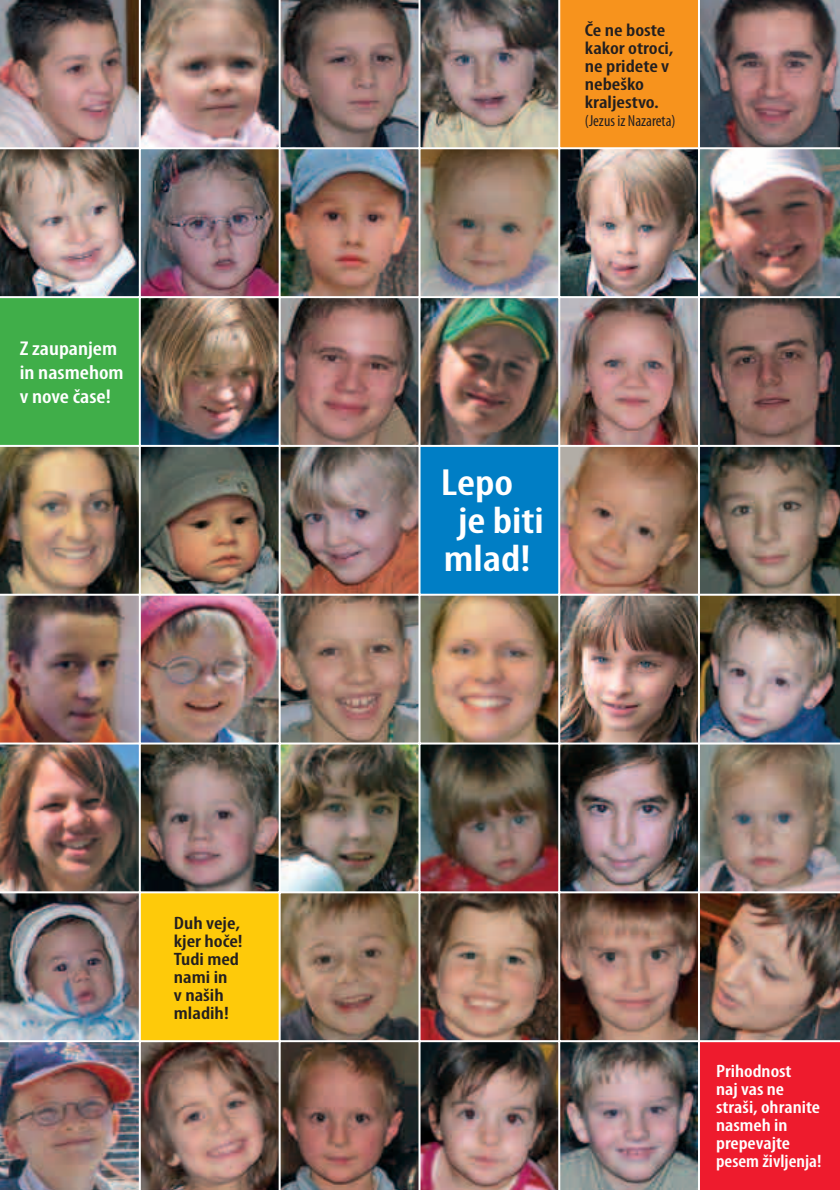
<style>
.page{position:relative;width:840px;height:1190px;background:#fff}
.page>*{position:absolute;margin:0;border:0;box-sizing:border-box;transform-origin:0 0}
.t1{font:600 condensed 38px "Myriad Pro";color:#fff;scale:1.2 1}
.t2{font:600 condensed 20px/24px "Myriad Pro";color:#fff;scale:1.16 1}
.t3{font:600 condensed 18px/18px "Myriad Pro";color:#231f20;scale:1.2 1}
.t4{font:600 condensed 18px/18px "Myriad Pro";color:#fff;scale:1.16 1}
.t5{font:condensed 16px "Myriad Pro";color:#231f20}
</style>
<div class="page">
<img style="left:0;top:0;width:558px;height:147px">
<div style="left:559px;top:0;width:140px;height:148px;background:#f7931d"></div>
<img style="left:0;top:149px;width:839px;height:147px">
<div style="left:0;top:297px;width:140px;height:149px;background:#40ae49"></div>
<img style="left:141px;top:298px;width:698px;height:147px">
<img style="left:0;top:447px;width:419px;height:147px">
<div style="left:420px;top:446px;width:139px;height:149px;background:#007ec5"></div>
<img style="left:560px;top:447px;width:279px;height:147px">
<img style="left:0;top:596px;width:839px;height:295px">
<img style="left:0;top:893px;width:139px;height:297px">
<div style="left:140px;top:892px;width:140px;height:149px;background:#feca0a"></div>
<img style="left:281px;top:893px;width:558px;height:147px">
<img style="left:141px;top:1042px;width:557px;height:148px">
<div style="left:699px;top:1041px;width:140px;height:149px;background:#ee1b2d"></div>
<img style="left:700px;top:0;width:139px;height:147px">
<hr style="left:139px;top:0;width:2px;height:1190px;background:#fff">
<hr style="left:279px;top:0;width:2px;height:1190px;background:#fff">
<hr style="left:419px;top:0;width:2px;height:1190px;background:#fff">
<hr style="left:558px;top:0;width:2px;height:1190px;background:#fff">
<hr style="left:698px;top:0;width:2px;height:1190px;background:#fff">
<hr style="left:0;top:147px;width:839px;height:2px;background:#fff">
<hr style="left:0;top:296px;width:839px;height:2px;background:#fff">
<hr style="left:0;top:445px;width:839px;height:2px;background:#fff">
<hr style="left:0;top:594px;width:839px;height:2px;background:#fff">
<hr style="left:0;top:743px;width:839px;height:2px;background:#fff">
<hr style="left:0;top:891px;width:839px;height:2px;background:#fff">
<hr style="left:0;top:1040px;width:839px;height:2px;background:#fff">
<p class="t2" style="left:3px;top:338px;width:101px">Z zaupanjem in nasmehom v no e case!</p>
<p class="t2" style="left:20px;top:338px;width:91px">Z zaupanjem in nasmehom v nove čase!</p>
<p class="t3" style="left:174px;top:915px;width:59px">Duh veje, kjer hoče!<br>Tudi med nami in<br>v naših mladih!</p>
<p class="t3" style="left:585px;top:22px;width:75px">Če ne boste kakor otroci, ne pridete v nebeško kraljestvo.</p>
<p class="t5" style="left:585px;top:115px;width:92px">(Jezus iz Nazareta)</p>
<h1 class="t1" style="left:441px;top:468px;width:62px">Lepo</h1>
<h1 class="t1" style="left:458px;top:506px;width:73px">je biti</h1>
<h1 class="t1" style="left:444px;top:544px;width:74px">mlad!</h1>
<p class="t4" style="left:716px;top:1064px;width:92px">Prihodnost<br>naj vas ne straši, ohranite na smeh in<br>pre pevajte pesem življenja!</p>
</div>
